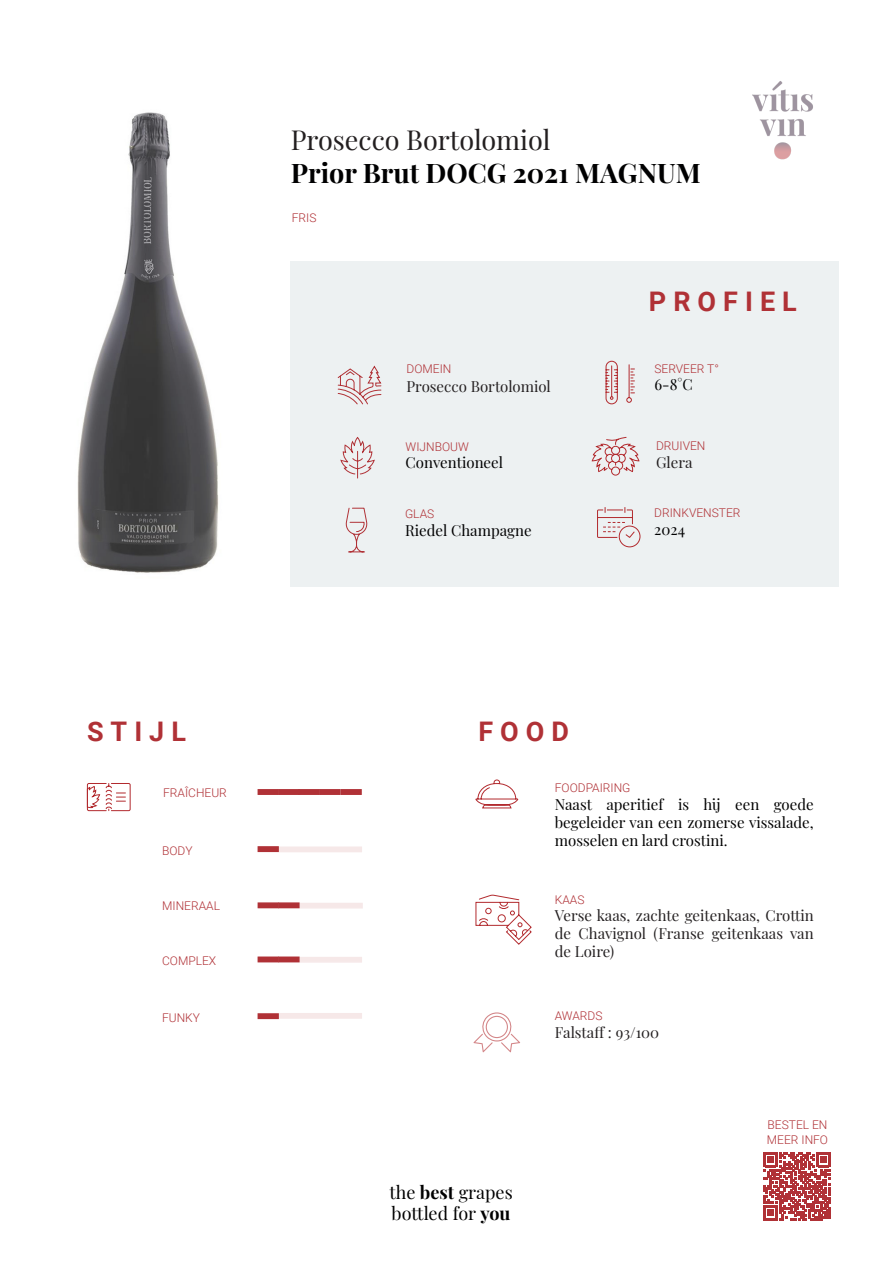
<style>
.page{position:relative;width:893px;height:1263px;background:#fff}
.page>*{position:absolute;margin:0;border:0;box-sizing:border-box;transform-origin:0 0}
.t1{font:700 27px "Playfair Display";color:#000001}
.t2{font:27px "Playfair Display";color:#231f20}
.t3{font:700 27px "Roboto";letter-spacing:.26em;color:#b03136}
.t4{font:18px/21.6px "Playfair Display";color:#000001}
.t5{font:15px/18px "Playfair Display";color:#000001;text-align:justify}
.t6{font:15px/18px "Playfair Display";color:#231f20;text-align:justify}
.t7{font:300 12px/14.4px "Roboto";color:#b03136}
.s1{font-weight:700}
</style>
<div class="page">
<img style="left:752px;top:81px;width:61px;height:79px">
<div style="left:290px;top:261px;width:549px;height:325px;background:#edf1f2"></div>
<img style="left:77px;top:112px;width:142px;height:461px">
<svg style="left:337px;top:365px;width:45px;height:40px"></svg>
<svg style="left:340px;top:437px;width:35px;height:42px"></svg>
<svg style="left:591px;top:437px;width:49px;height:39px"></svg>
<svg style="left:605px;top:360px;width:30px;height:45px"></svg>
<svg style="left:345px;top:507px;width:23px;height:46px"></svg>
<svg style="left:597px;top:507px;width:44px;height:41px"></svg>
<svg style="left:86px;top:783px;width:45px;height:28px"></svg>
<div style="left:258px;top:903px;width:105px;height:5px;background:#f6e8e8"></div>
<div style="left:258px;top:1013px;width:104px;height:6px;background:#f6e8e8"></div>
<svg style="left:258px;top:957px;width:104px;height:6px"></svg>
<svg style="left:258px;top:789px;width:20px;height:6px"></svg>
<div style="left:258px;top:846px;width:104px;height:6px;background:#f6e8e8"></div>
<svg style="left:278px;top:789px;width:20px;height:6px"></svg>
<div style="left:298px;top:789px;width:22px;height:6px;background:#b03136;border:2px solid #b03136"></div>
<svg style="left:319px;top:789px;width:21px;height:6px"></svg>
<svg style="left:340px;top:789px;width:22px;height:6px"></svg>
<svg style="left:258px;top:846px;width:21px;height:6px"></svg>
<svg style="left:258px;top:902px;width:20px;height:6px"></svg>
<svg style="left:278px;top:902px;width:22px;height:6px"></svg>
<svg style="left:258px;top:1013px;width:21px;height:6px"></svg>
<svg style="left:258px;top:956px;width:20px;height:6px"></svg>
<svg style="left:278px;top:956px;width:22px;height:6px"></svg>
<svg style="left:475px;top:779px;width:44px;height:30px"></svg>
<svg style="left:475px;top:894px;width:57px;height:51px"></svg>
<svg style="left:473px;top:1012px;width:47px;height:40px"></svg>
<svg style="left:763px;top:1153px;width:68px;height:67px"></svg>
<p class="t2" style="left:291px;top:119px;width:261px">Prosecco Bortolomiol</p>
<p class="t1" style="left:291px;top:151px;width:412px">Prior Brut DOCG 2021 MAGNUM</p>
<p class="t7" style="left:292px;top:210px;width:26px">FRIS</p>
<p class="t7" style="left:407px;top:361px;width:46px">DOMEIN</p>
<p class="t3" style="left:649px;top:283px;width:149px">PROFIEL</p>
<p class="t7" style="left:654px;top:361px;width:66px">SERVEER T°</p>
<p class="t6" style="left:407px;top:376px;width:146px">Prosecco Bortolomiol</p>
<p class="t5" style="left:654px;top:375px;width:40px">6-8°C</p>
<p class="t7" style="left:406px;top:439px;width:65px">WIJNBOUW</p>
<p class="t5" style="left:406px;top:452px;width:99px">Conventioneel</p>
<p class="t7" style="left:656px;top:438px;width:51px">DRUIVEN</p>
<p class="t6" style="left:656px;top:452px;width:38px">Glera</p>
<p class="t7" style="left:405px;top:506px;width:31px">GLAS</p>
<p class="t7" style="left:654px;top:505px;width:88px">DRINKVENSTER</p>
<p class="t5" style="left:405px;top:520px;width:128px">Riedel Champagne</p>
<p class="t5" style="left:654px;top:519px;width:32px">2024</p>
<p class="t3" style="left:87px;top:713px;width:100px">STIJL</p>
<p class="t3" style="left:478px;top:713px;width:92px">FOOD</p>
<p class="t7" style="left:163px;top:785px;width:65px">FRAÎCHEUR</p>
<p class="t7" style="left:162px;top:842px;width:32px">BODY</p>
<p class="t7" style="left:162px;top:898px;width:59px">MINERAAL</p>
<p class="t7" style="left:162px;top:953px;width:56px">COMPLEX</p>
<p class="t7" style="left:162px;top:1010px;width:39px">FUNKY</p>
<p class="t4" style="left:389px;top:1180px;width:125px">the <span class="s1">best</span> grapes bottled for <span class="s1">you</span></p>
<p class="t7" style="left:555px;top:780px;width:77px">FOODPAIRING</p>
<p class="t5" style="left:555px;top:794px;width:260px">Naast aperitief is hij een goede begeleider van een zomerse vissalade, mosselen en lard crostini.</p>
<p class="t7" style="left:555px;top:892px;width:31px">KAAS</p>
<p class="t6" style="left:555px;top:905px;width:260px">Verse kaas, zachte geitenkaas, Crottin de Chavignol (Franse geitenkaas van de Loire)</p>
<p class="t7" style="left:555px;top:1008px;width:49px">AWARDS</p>
<p class="t6" style="left:555px;top:1022px;width:106px">Falstaff : 93/100</p>
<p class="t7" style="left:767px;top:1117px;width:63px">BESTEL EN<br>MEER INFO</p>
</div>
